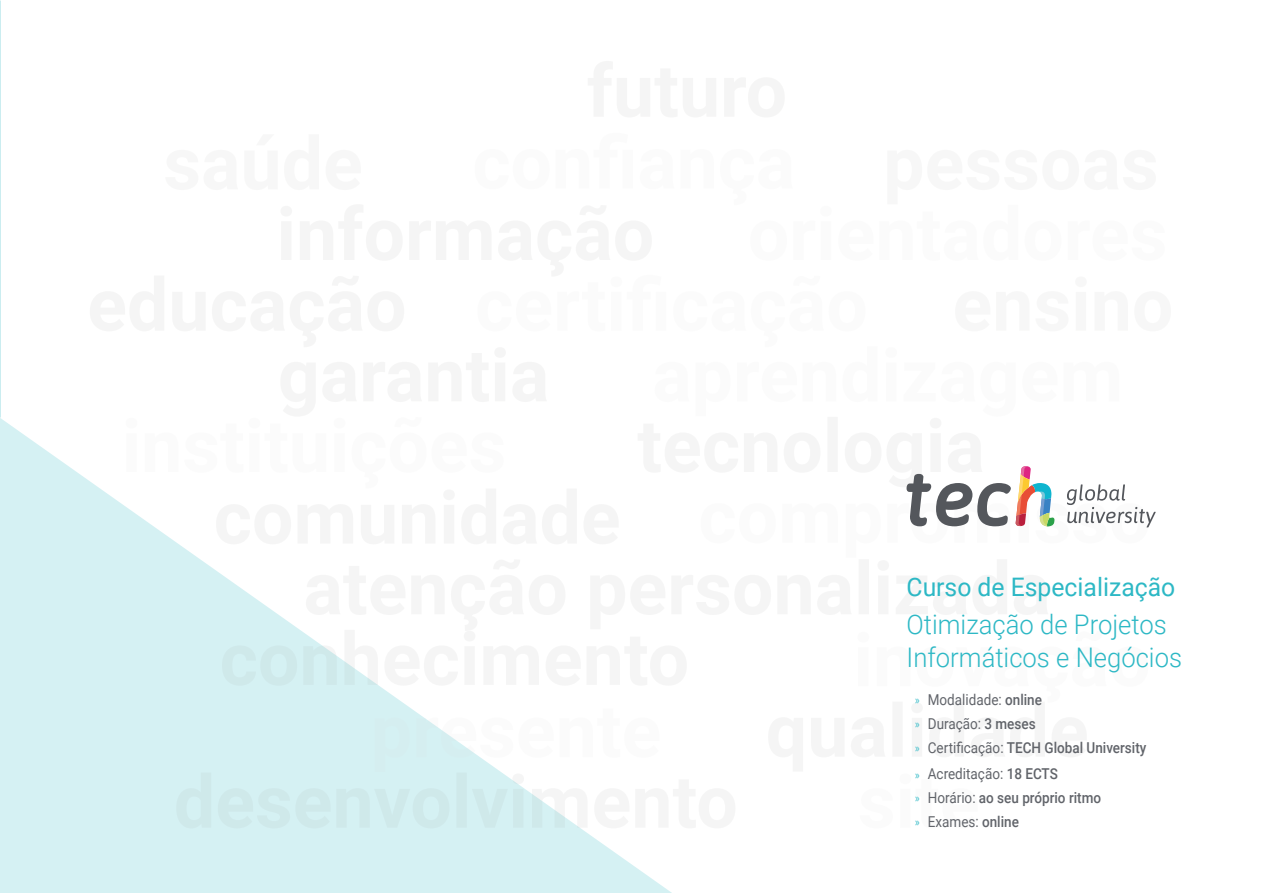
<style>
.page{position:relative;width:1263px;height:893px;background:#fff}
.page>*{position:absolute;margin:0;border:0;box-sizing:border-box;transform-origin:0 0}
.t1{font:300 27px/33px "Roboto";color:#2db8c5;scale:.95 1}
.t2{font:25.5px "Roboto";color:#2db8c5}
.t3{font:15px/23.7px "Roboto";color:#61646a;scale:.9 1}
.t4{font:500 15px/23.7px "Roboto";color:#61646a;scale:.9 1}
.s1{font-family:"Myriad Pro";font-size:12px;color:#2db8c5}
.s2{font-weight:500}
.s3{font-family:"Myriad Pro";font-weight:400;font-size:12px;color:#2db8c5}
.s4{font-weight:400}
</style>
<div class="page">
<svg style="left:0;top:418px;width:672px;height:475px;background:#daf2f4"></svg>
<svg style="left:306px;top:559px;width:366px;height:71px"></svg>
<svg style="left:222px;top:630px;width:450px;height:56px"></svg>
<svg style="left:176px;top:709px;width:496px;height:119px"></svg>
<svg style="left:90px;top:418px;width:1066px;height:140px"></svg>
<h2 class="t2" style="left:906px;top:569px;width:270px">Curso de Especialização</h2>
<h1 class="t1" style="left:906px;top:607px;width:291px">Otimização de Projetos<br>Informáticos e Negócios</h1>
<p class="t3" style="left:915px;top:687px;width:259px"><span class="s1">»</span> Modalidade: <span class="s2">online<br></span><span class="s1">»</span> Duração: <span class="s2">3 meses<br></span><span class="s1">»</span> Certificação: <span class="s2">TECH Global University</span></p>
<p class="t4" style="left:915px;top:762px;width:208px"><span class="s3">»</span> <span class="s4">Acreditação:</span> 18 ECTS<br><span class="s3">»</span> <span class="s4">Horário:</span> ao seu próprio ritmo <span class="s3">»</span> <span class="s4">Exames:</span> online</p>
</div>
